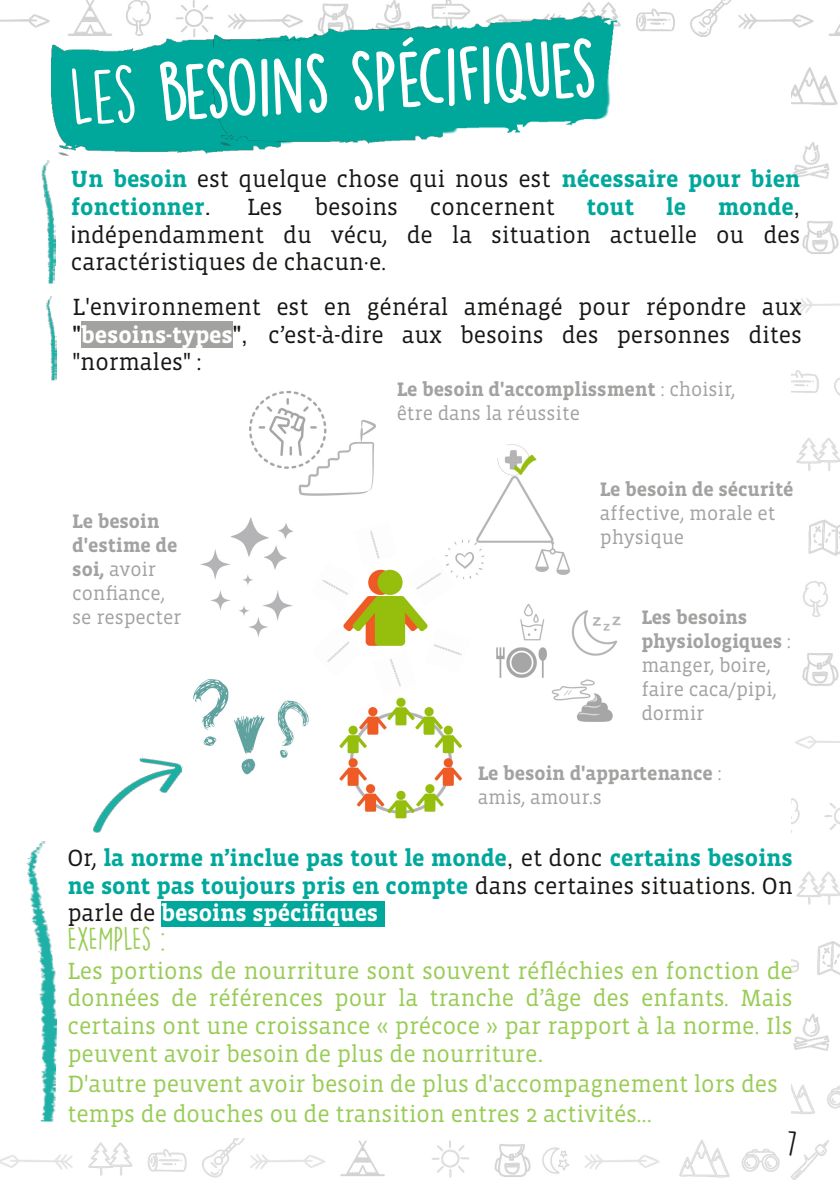
<style>
.page{position:relative;width:840px;height:1191px;background:#fff}
.page>*{position:absolute;margin:0;border:0;box-sizing:border-box;transform-origin:0 0}
.t1{font:72px "DK Lemon Yellow Sun";color:#fff}
.t2{font:30px "DK Lemon Yellow Sun";letter-spacing:-.005em;color:#98cc55}
.t3{font:30px "DK Lemon Yellow Sun";color:#181715}
.t4{font:24px/27.6px "Vista Slab OT";letter-spacing:-.005em;color:#98cc55;text-align:justify}
.t5{font:24px/27.6px "Vista Slab OT";letter-spacing:-.005em;color:#181715;text-align:justify}
.t6{font:700 24px/27.6px "Vista Slab OT";letter-spacing:-.005em;color:#00a89c}
.t7{font:20px/24px "Vista Slab OT";letter-spacing:-.005em;color:#a2a2a1}
.t8{font:700 20px/24px "Vista Slab OT";letter-spacing:-.005em;color:#a2a2a1}
.s1{font-weight:400;color:#181715}
.s2{font-family:"Arial";font-weight:400;color:#181715}
.s3{font-weight:700;color:#00a89c}
.s4{font-family:"Arial"}
.s5{font-weight:700;color:#fff}
.s6{font-weight:700}
.s7{font-weight:400}
.s8{color:#fff}
.s9{font-family:"Arial";font-weight:400}
</style>
<div class="page">
<img style="left:0;top:0;width:839px;height:1180px">
<div style="left:0;top:47px;width:790px;height:1091px;background:#fff"></div>
<img style="left:51px;top:10px;width:230px;height:146px">
<img style="left:213px;top:0;width:403px;height:146px">
<div style="left:81px;top:321px;width:151px;height:27px;background:#a2a2a1"></div>
<div style="left:161px;top:901px;width:223px;height:25px;background:#00a89c"></div>
<img style="left:41px;top:160px;width:15px;height:123px">
<img style="left:26px;top:841px;width:31px;height:280px">
<img style="left:339px;top:697px;width:124px;height:122px">
<img style="left:249px;top:391px;width:126px;height:105px">
<img style="left:200px;top:517px;width:94px;height:120px">
<img style="left:496px;top:603px;width:125px;height:119px">
<img style="left:445px;top:444px;width:125px;height:135px">
<img style="left:193px;top:679px;width:116px;height:96px">
<img style="left:46px;top:296px;width:11px;height:84px">
<img style="left:343px;top:569px;width:85px;height:77px">
<img style="left:92px;top:744px;width:103px;height:89px">
<img style="left:405px;top:556px;width:49px;height:49px">
<img style="left:370px;top:530px;width:10px;height:29px">
<img style="left:322px;top:569px;width:36px;height:40px">
<img style="left:327px;top:626px;width:34px;height:36px">
<img style="left:390px;top:659px;width:11px;height:28px">
<img style="left:425px;top:628px;width:37px;height:27px">
<h1 class="t1" style="left:68px;top:59px;width:528px;rotate:-3deg">Les besoins spécifiques</h1>
<p class="t6" style="left:71px;top:166px;width:730px">Un besoin <span class="s1">est quelque chose qui nous est</span> nécessaire pour bien fonctionner<span class="s2">.</span></p>
<p class="t5" style="left:71px;top:193px;width:730px;text-indent:646px"><span class="s3">monde</span><span class="s4">, i</span>ndépendamment du vécu, de la situation actuelle ou des caractéristiques de chacun·e.</p>
<p class="t5" style="left:72px;top:294px;width:730px">L'environnement est en général aménagé pour répondre aux <span class="s4">"</span><span class="s5">besoins-types</span><span class="s4">",</span> c’est-à-dire aux besoins des personnes dites "normales" :</p>
<p class="t5" style="left:247px;top:193px;width:37px">Les</p>
<p class="t5" style="left:314px;top:193px;width:85px">besoins</p>
<p class="t5" style="left:429px;top:193px;width:126px">concernent</p>
<p class="t6" style="left:586px;top:193px;width:49px">tout</p>
<p class="t6" style="left:665px;top:193px;width:22px">le</p>
<p class="t7" style="left:72px;top:510px;width:111px"><span class="s6">Le besoin d'estime de soi,</span> avoir confiance, se respecter</p>
<p class="t7" style="left:396px;top:377px;width:340px"><span class="s6">Le besoin d'accomplissment</span> : choisir, être dans la réussite</p>
<p class="t8" style="left:599px;top:477px;width:195px">Le besoin de sécurité</p>
<p class="t7" style="left:599px;top:501px;width:177px">affective, morale et physique</p>
<p class="t7" style="left:641px;top:605px;width:151px"><span class="s6">Les besoins physiologiques</span> : manger, boire, faire caca/pipi, dormir</p>
<p class="t8" style="left:477px;top:762px;width:245px">Le besoin d'appartenance <span class="s7">: amis, amour.s</span></p>
<p class="t6" style="left:67px;top:844px;width:726px;text-align:justify"><span class="s1">Or,</span> la norme n’inclue pas tout le monde<span class="s2">,</span> <span class="s1">et donc</span> certains besoins ne sont pas toujours pris en compte <span class="s1">dans certaines situations. On parle de</span> <span class="s8">besoins spécifiques</span><span class="s9">.</span></p>
<p class="t2" style="left:67px;top:923px;width:100px">EXEMPLEs :</p>
<p class="t4" style="left:67px;top:957px;width:726px">Les portions de nourriture sont souvent réfléchies en fonction de données de références pour la tranche d’âge des enfants. Mais certains ont une croissance « précoce » par rapport à la norme. Ils peuvent avoir besoin de plus de nourriture<span class="s4">.</span></p>
<p class="t4" style="left:67px;top:1069px;width:711px;line-height:30px">D'autre peuvent avoir besoin de plus d'accompagnement lors des temps de douches ou de transition entres 2 activités...</p>
<p class="t3" style="left:786px;top:1126px;width:12px">7</p>
</div>
